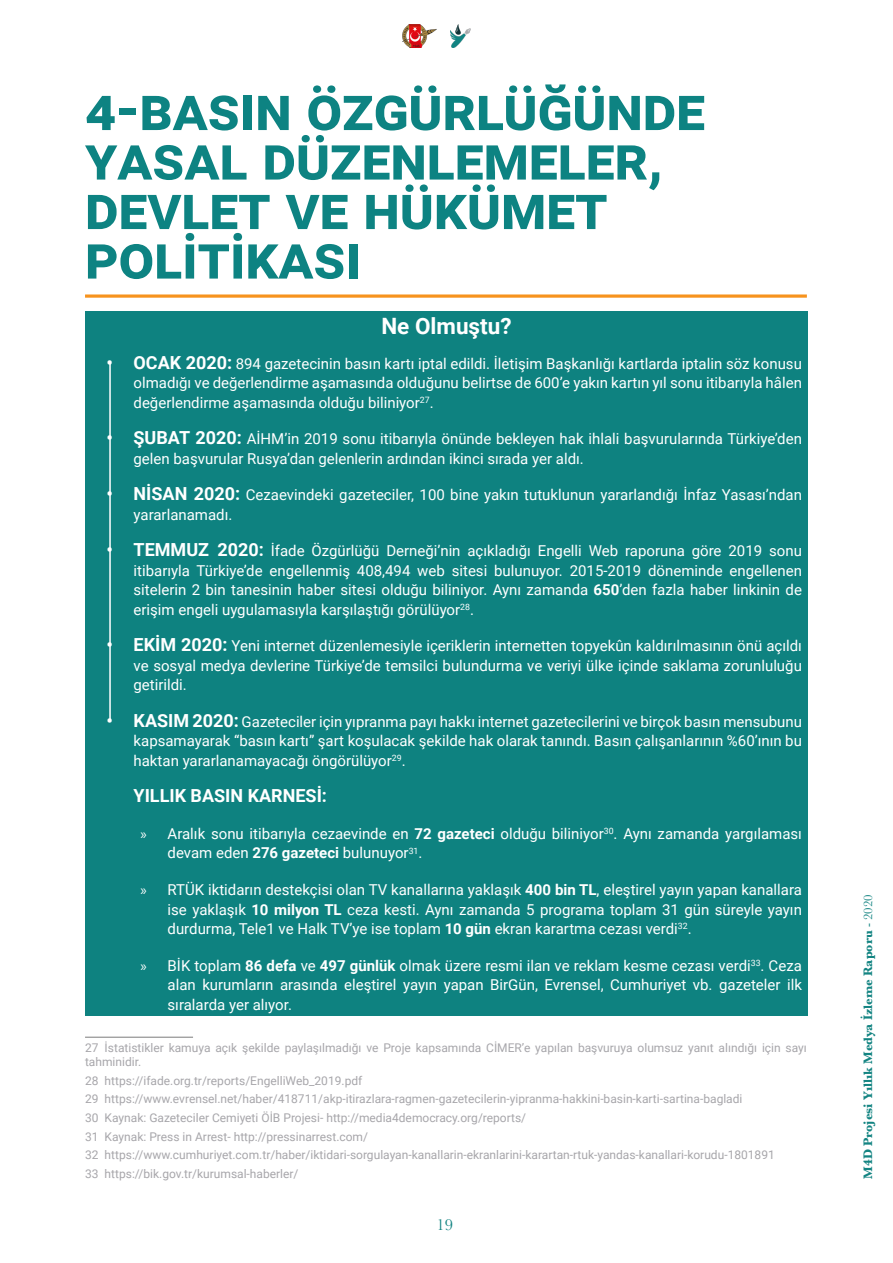
<style>
.page{position:relative;width:893px;height:1263px;background:#fff}
.page>*{position:absolute;margin:0;border:0;box-sizing:border-box;transform-origin:0 0}
.ANA_BAŞLIK{font:700 60px/49.5px "Roboto";color:#0d8382}
.paragraf_metni{font:700 22.5px "Roboto";color:#fff}
.t1{font:700 18px "Roboto";color:#fff}
.t2{font:16.5px "Baskerville";color:#138482}
.t3{font:15px/19.5px "Roboto";color:#fff;text-align:justify}
.t4{font:700 12.75px "Baskerville";color:#138482}
.Dipnot{font:12px/14.4px "Roboto";color:#a7a6aa}
.s1{font-weight:700;font-size:18px}
.s2{font-weight:700}
.s3{font-family:"Myriad Pro"}
.s4{font-weight:400}
</style>
<div class="page">
<img style="left:402px;top:25px;width:34px;height:23px">
<img style="left:451px;top:25px;width:20px;height:23px">
<div style="left:85px;top:312px;width:723px;height:37px;background:#0e8280"></div>
<div style="left:85px;top:349px;width:723px;height:666px;background:#0e8280"></div>
<hr style="left:85px;top:1037px;width:108px;height:1px;background:#8a8a8a">
<svg style="left:85px;top:294px;width:722px;height:4px;background:#f8a84a"></svg>
<hr style="left:109px;top:361px;width:2px;height:359px;background:#fff">
<p class="ANA_BAŞLIK" style="left:85px;top:82px;width:621px">4-BASIN ÖZGÜRLÜĞÜNDE<br>YASAL DÜZENLEMELER,<br>DEVLET VE HÜKÜMET<br>POLİTİKASI</p>
<p class="paragraf_metni" style="left:381px;top:311px;width:132px">Ne Olmuştu?</p>
<p class="t3" style="left:134px;top:353px;width:670px;text-indent:-27px"><span class="s1">• OCAK 2020:</span> 894 gazetecinin basın kartı iptal edildi. İletişim Başkanlığı kartlarda iptalin söz konusu olmadığı ve değerlendirme aşamasında olduğunu belirtse de 600’e yakın kartın yıl sonu itibarıyla hâlen değerlendirme aşamasında olduğu biliniyor<sup>27</sup>.</p>
<p class="t3" style="left:134px;top:429px;width:670px;text-indent:-27px"><span class="s1">• ŞUBAT 2020:</span> AİHM’in 2019 sonu itibarıyla önünde bekleyen hak ihlali başvurularında Türkiye’den gelen başvurular Rusya’dan gelenlerin ardından ikinci sırada yer aldı.</p>
<p class="t3" style="left:134px;top:485px;width:670px;text-indent:-27px"><span class="s1">• NİSAN 2020:</span> Cezaevindeki gazeteciler, 100 bine yakın tutuklunun yararlandığı İnfaz Yasası’ndan yararlanamadı.</p>
<p class="t3" style="left:134px;top:541px;width:670px;text-indent:-27px"><span class="s1">• TEMMUZ 2020:</span> İfade Özgürlüğü Derneği’nin açıkladığı Engelli Web raporuna göre 2019 sonu itibarıyla Türkiye’de engellenmiş 408,494 web sitesi bulunuyor. 2015-2019 döneminde engellenen sitelerin 2 bin tanesinin haber sitesi olduğu biliniyor. Aynı zamanda <span class="s2">650</span>’den fazla haber linkinin de erişim engeli uygulamasıyla karşılaştığı görülüyor<sup>28</sup>.</p>
<p class="t3" style="left:134px;top:636px;width:670px;text-indent:-27px"><span class="s1">• EKİM 2020:</span> Yeni internet düzenlemesiyle içeriklerin internetten topyekûn kaldırılmasının önü açıldı ve sosyal medya devlerine Türkiye’de temsilci bulundurma ve veriyi ülke içinde saklama zorunluluğu getirildi.</p>
<p class="t3" style="left:134px;top:711px;width:670px;text-indent:-27px"><span class="s1">• KASIM 2020:</span> Gazeteciler için yıpranma payı hakkı internet gazetecilerini ve birçok basın mensubunu kapsamayarak “basın kartı” şart koşulacak şekilde hak olarak tanındı. Basın çalışanlarının %60’ının bu haktan yararlanamayacağı öngörülüyor<sup>29</sup>.</p>
<p class="t1" style="left:134px;top:783px;width:195px">YILLIK BASIN KARNESİ:</p>
<p class="t3" style="left:168px;top:823px;width:636px;text-indent:-27px"><span class="s3">»</span> Aralık sonu itibarıyla cezaevinde en <span class="s2">72 gazeteci</span> olduğu biliniyor<sup>30</sup>. Aynı zamanda yargılaması devam eden <span class="s2">276 gazeteci</span> bulunuyor<sup>31</sup>.</p>
<p class="t3" style="left:168px;top:879px;width:636px;text-indent:-27px"><span class="s3">»</span> RTÜK iktidarın destekçisi olan TV kanallarına yaklaşık <span class="s2">400 bin TL</span>, eleştirel yayın yapan kanallara ise yaklaşık <span class="s2">10 milyon TL</span> ceza kesti. Aynı zamanda 5 programa toplam 31 gün süreyle yayın durdurma, Tele1 ve Halk TV’ye ise toplam <span class="s2">10 gün</span> ekran karartma cezası verdi<sup>32</sup>.</p>
<p class="t3" style="left:168px;top:955px;width:636px;text-indent:-27px"><span class="s3">»</span> BİK toplam <span class="s2">86 defa</span> ve <span class="s2">497 günlük</span> olmak üzere resmi ilan ve reklam kesme cezası verdi<sup>33</sup>. Ceza alan kurumların arasında eleştirel yayın yapan BirGün, Evrensel, Cumhuriyet vb. gazeteler ilk sıralarda yer alıyor.</p>
<p class="Dipnot" style="left:85px;top:1040px;width:723px">27 İstatistikler kamuya açık şekilde paylaşılmadığı ve Proje kapsamında CİMER’e yapılan başvuruya olumsuz yanıt alındığı için sayı tahminidir.</p>
<p class="Dipnot" style="left:85px;top:1073px;width:279px">28 https://ifade.org.tr/reports/EngelliWeb_2019.pdf</p>
<p class="Dipnot" style="left:85px;top:1091px;width:659px">29 https://www.evrensel.net/haber/418711/akp-itirazlara-ragmen-gazetecilerin-yipranma-hakkini-basin-karti-sartina-bagladi</p>
<p class="Dipnot" style="left:85px;top:1110px;width:443px">30 Kaynak: Gazeteciler Cemiyeti ÖİB Projesi- http://media4democracy.org/reports/</p>
<p class="Dipnot" style="left:85px;top:1129px;width:285px">31 Kaynak: Press in Arrest- http://pressinarrest.com/</p>
<p class="Dipnot" style="left:85px;top:1147px;width:691px">32 https://www.cumhuriyet.com.tr/haber/iktidari-sorgulayan-kanallarin-ekranlarini-karartan-rtuk-yandas-kanallari-korudu-1801891</p>
<p class="Dipnot" style="left:85px;top:1166px;width:215px">33 https://bik.gov.tr/kurumsal-haberler/</p>
<p class="t2" style="left:436px;top:1214px;width:18px">19</p>
<p class="t4" style="left:859px;top:1178px;width:285px;rotate:-90deg">M4D Projesi Yıllık Medya İzleme Raporu <span class="s4">- 2020</span></p>
</div>
